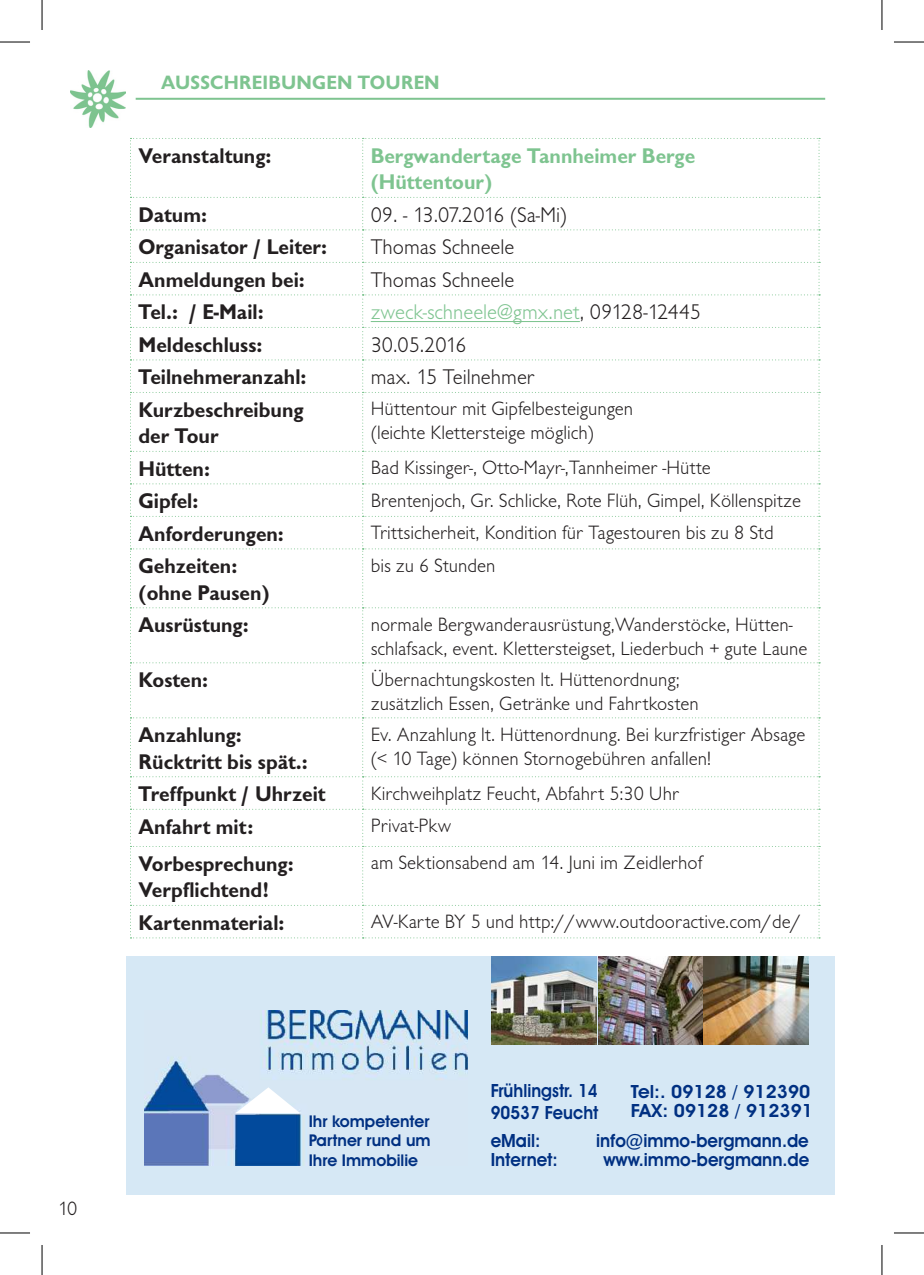
<style>
.page{position:relative;width:924px;height:1275px;background:#fff}
.page>*{position:absolute;margin:0;border:0;box-sizing:border-box;transform-origin:0 0}
.t1{font:700 22px/26.4px "Chantilly";color:#231f20}
.t2{font:300 22px "Chantilly";color:#231f20}
.t3{font:700 22px/26.4px "Chantilly";color:#7ec490}
.t4{font:300 22px "Chantilly";color:#7ec490}
.t5{font:300 22px "Chantilly";letter-spacing:-.02em;color:#231f20}
.t6{font:300 20px/24px "Chantilly";color:#231f20}
.t7{font:700 20px "Chantilly";letter-spacing:.01em;color:#7ec490}
.t8{font:700 18.2px "Avant Garde Bk BT";color:#003082;scale:.95 1}
.t9{font:700 18.2px/19.6px "Avant Garde Bk BT";color:#003082;scale:1.05 1}
.t10{font:700 18.2px/21.8px "Avant Garde Bk BT";color:#003082;scale:.93 1}
.t11{font:700 16.2px/19.4px "Avant Garde Bk BT";color:#003082;text-align:justify}
.s1{color:#231f20}
</style>
<div class="page">
<img style="left:70px;top:70px;width:56px;height:57px">
<hr style="left:136px;top:98px;width:688px;height:2px;background:#7ec490">
<div style="left:126px;top:956px;width:708px;height:238px;background:#d6e8f5"></div>
<img style="left:491px;top:956px;width:105px;height:88px">
<img style="left:598px;top:956px;width:210px;height:88px">
<img style="left:144px;top:1010px;width:323px;height:155px">
<svg style="left:235px;top:1087px;width:65px;height:26px"></svg>
<svg style="left:130px;top:138px;width:689px;height:800px"></svg>
<hr style="left:370px;top:321px;width:209px;height:1px;background:#7ec490">
<hr style="left:0;top:42px;width:30px;height:1px;background:#000">
<hr style="left:893px;top:42px;width:30px;height:1px;background:#000">
<hr style="left:0;top:1232px;width:30px;height:1px;background:#000">
<hr style="left:893px;top:1232px;width:30px;height:1px;background:#000">
<hr style="left:42px;top:0;width:1px;height:30px;background:#000">
<hr style="left:42px;top:1245px;width:1px;height:30px;background:#000">
<hr style="left:881px;top:0;width:1px;height:30px;background:#000">
<hr style="left:881px;top:1245px;width:1px;height:30px;background:#000">
<p class="t6" style="left:58px;top:1196px;width:21px">10</p>
<p class="t7" style="left:161px;top:71px;width:280px">Ausschreibungen Touren</p>
<p class="t1" style="left:138px;top:143px;width:134px">Veranstaltung:</p>
<p class="t3" style="left:370px;top:143px;width:326px">Bergwandertage Tannheimer Berge (Hüttentour)</p>
<p class="t1" style="left:138px;top:202px;width:70px">Datum:</p>
<p class="t5" style="left:370px;top:203px;width:198px">09. - 13.07.2016 (Sa-Mi)</p>
<p class="t1" style="left:138px;top:234px;width:190px">Organisator / Leiter:</p>
<p class="t2" style="left:370px;top:235px;width:145px">Thomas Schneele</p>
<p class="t1" style="left:138px;top:267px;width:168px">Anmeldungen bei:</p>
<p class="t2" style="left:370px;top:268px;width:145px">Thomas Schneele</p>
<p class="t1" style="left:138px;top:299px;width:127px">Tel.: / E-Mail:</p>
<p class="t4" style="left:370px;top:300px;width:331px">zweck-schneele@gmx.net<span class="s1">, 09128-12445</span></p>
<p class="t1" style="left:138px;top:332px;width:125px">Meldeschluss:</p>
<p class="t2" style="left:370px;top:333px;width:97px">30.05.2016</p>
<p class="t1" style="left:138px;top:364px;width:169px">Teilnehmeranzahl:</p>
<p class="t2" style="left:370px;top:365px;width:165px">max. 15 Teilnehmer</p>
<p class="t1" style="left:138px;top:397px;width:166px">Kurzbeschreibung der Tour</p>
<p class="t6" style="left:370px;top:397px;width:264px">Hüttentour mit Gipfelbesteigungen (leichte Klettersteige möglich)</p>
<p class="t1" style="left:138px;top:455px;width:73px">Hütten:</p>
<p class="t6" style="left:370px;top:456px;width:341px">Bad Kissinger-, Otto-Mayr-,Tannheimer -Hütte</p>
<p class="t1" style="left:138px;top:488px;width:61px">Gipfel:</p>
<p class="t6" style="left:370px;top:489px;width:431px">Brentenjoch, Gr. Schlicke, Rote Flüh, Gimpel, Köllenspitze</p>
<p class="t1" style="left:138px;top:520px;width:147px">Anforderungen:</p>
<p class="t6" style="left:370px;top:521px;width:404px">Trittsicherheit, Kondition für Tagestouren bis zu 8 Std</p>
<p class="t1" style="left:138px;top:553px;width:133px">Gehzeiten: (ohne Pausen)</p>
<p class="t6" style="left:370px;top:554px;width:126px">bis zu 6 Stunden</p>
<p class="t1" style="left:138px;top:612px;width:112px">Ausrüstung:</p>
<p class="t6" style="left:370px;top:612px;width:438px">normale Bergwanderausrüstung,Wanderstöcke, Hütten&shy;schlafsack, event. Klettersteigset, Liederbuch + gute Laune</p>
<p class="t1" style="left:138px;top:667px;width:71px">Kosten:</p>
<p class="t6" style="left:370px;top:667px;width:329px">Übernachtungskosten lt. Hüttenordnung; zusätzlich Essen, Getränke und Fahrtkosten</p>
<p class="t1" style="left:138px;top:722px;width:171px">Anzahlung:<br>Rücktritt bis spät.:</p>
<p class="t6" style="left:370px;top:722px;width:436px">Ev. Anzahlung lt. Hüttenordnung. Bei kurzfristiger Absage (&lt; 10 Tage) können Stornogebühren anfallen!</p>
<p class="t1" style="left:138px;top:781px;width:188px">Treffpunkt / Uhrzeit</p>
<p class="t6" style="left:370px;top:781px;width:310px">Kirchweihplatz Feucht, Abfahrt 5:30 Uhr</p>
<p class="t1" style="left:138px;top:813px;width:116px">Anfahrt mit:</p>
<p class="t6" style="left:370px;top:814px;width:82px">Privat-Pkw</p>
<p class="t1" style="left:138px;top:850px;width:157px">Vorbesprechung:<br>Verpflichtend!</p>
<p class="t6" style="left:370px;top:851px;width:333px">am Sektionsabend am 14. Juni im Zeidlerhof</p>
<p class="t1" style="left:138px;top:909px;width:147px">Kartenmaterial:</p>
<p class="t6" style="left:370px;top:910px;width:432px">AV-Karte BY 5 und http://www.outdooractive.com/de/</p>
<p class="t11" style="left:308px;top:1113px;width:123px">Ihr kompetenter Partner rund um Ihre Immobilie</p>
<p class="t10" style="left:490px;top:1081px;width:117px">Frühlingstr. 14<br>90537 Feucht</p>
<p class="t9" style="left:630px;top:1083px;width:175px">Tel:. 09128 / 912390<br>FAX: 09128 / 912391</p>
<p class="t8" style="left:490px;top:1133px;width:54px">eMail:</p>
<p class="t8" style="left:595px;top:1133px;width:225px">info@immo-bergmann.de</p>
<p class="t8" style="left:490px;top:1152px;width:72px">Internet:</p>
<p class="t8" style="left:603px;top:1152px;width:218px">www.immo-bergmann.de</p>
</div>
